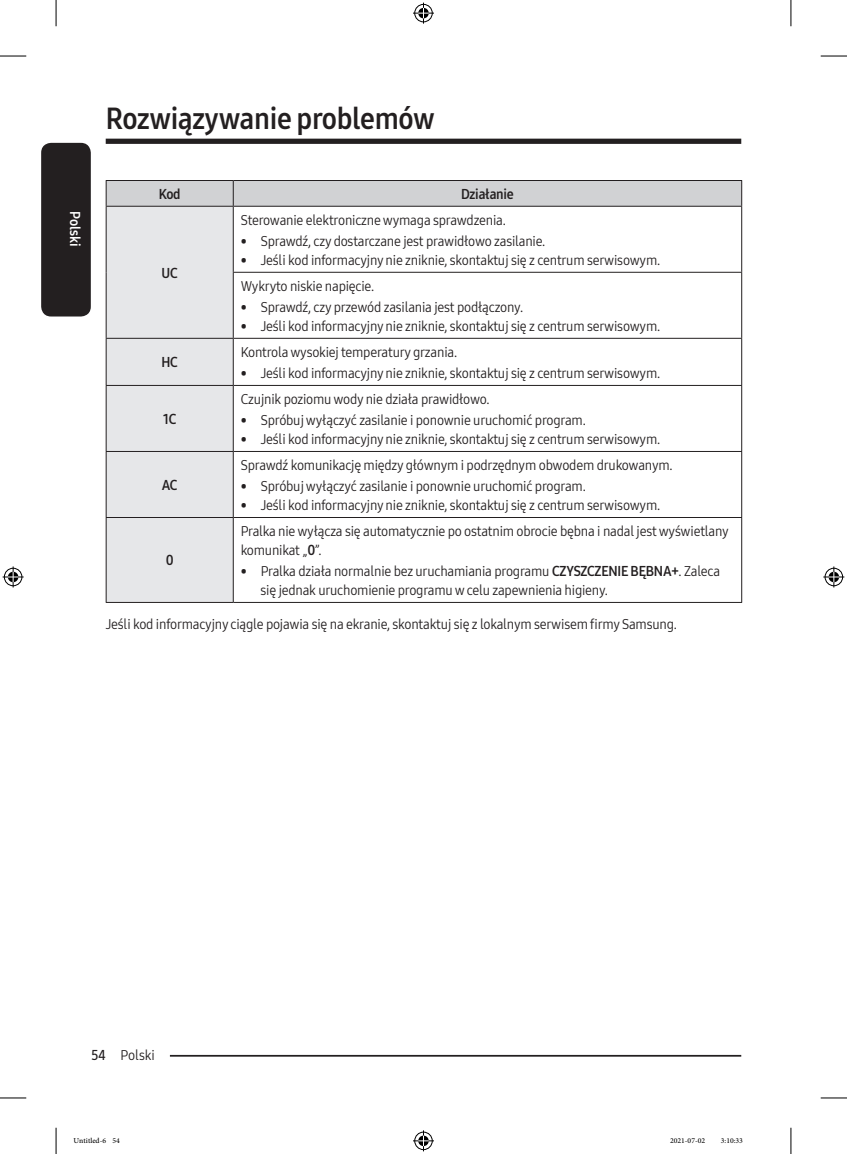
<style>
.page{position:relative;width:847px;height:1154px;background:#fff}
.page>*{position:absolute;margin:0;border:0;box-sizing:border-box;transform-origin:0 0}
.t1{font:29.75px "Samsung One 700 C";letter-spacing:-.01em;color:#231f20}
.t2{font:14px/18.9px "Samsung One 400 C";letter-spacing:-.015em;color:#231f20}
.P_Center{font:14px "Samsung One 700 C";letter-spacing:-.015em;color:#231f20}
.t3{font:14px "Samsung One 700 C";color:#fff}
.t4{font:10.5px "Adobe Arabic";color:#000}
.s1{font-family:"Samsung One 700 C"}
.s2{font-family:"Samsung One 600 C"}
</style>
<div class="page">
<div style="left:41px;top:143px;width:50px;height:173px;background:#231f20;border-radius:10px"></div>
<div style="left:106px;top:139px;width:635px;height:5px;background:#231f20"></div>
<hr style="left:135px;top:1055px;width:606px;height:1px;background:#231f20">
<div style="left:106px;top:1045px;width:64px;height:17px;background:#fff"></div>
<div style="left:107px;top:207px;width:126px;height:395px;background:#e6e7e9"></div>
<svg style="left:106px;top:180px;width:636px;height:26px;background:#c7c8ca"></svg>
<hr style="left:106px;top:206px;width:127px;height:1px;background:#231f20">
<hr style="left:106px;top:207px;width:1px;height:65px;background:#231f20">
<hr style="left:233px;top:206px;width:508px;height:1px;background:#231f20">
<hr style="left:233px;top:207px;width:1px;height:65px;background:#231f20">
<hr style="left:741px;top:207px;width:1px;height:65px;background:#231f20">
<hr style="left:106px;top:272px;width:1px;height:66px;background:#231f20">
<hr style="left:233px;top:272px;width:508px;height:1px;background:#231f20">
<hr style="left:233px;top:273px;width:1px;height:65px;background:#231f20">
<hr style="left:741px;top:273px;width:1px;height:65px;background:#231f20">
<hr style="left:106px;top:338px;width:127px;height:1px;background:#231f20">
<hr style="left:106px;top:339px;width:1px;height:46px;background:#231f20">
<hr style="left:233px;top:338px;width:508px;height:1px;background:#231f20">
<hr style="left:233px;top:339px;width:1px;height:46px;background:#231f20">
<hr style="left:741px;top:339px;width:1px;height:46px;background:#231f20">
<hr style="left:106px;top:385px;width:127px;height:1px;background:#231f20">
<hr style="left:106px;top:386px;width:1px;height:65px;background:#231f20">
<hr style="left:233px;top:385px;width:508px;height:1px;background:#231f20">
<hr style="left:233px;top:386px;width:1px;height:65px;background:#231f20">
<hr style="left:741px;top:386px;width:1px;height:65px;background:#231f20">
<hr style="left:106px;top:451px;width:127px;height:1px;background:#231f20">
<hr style="left:106px;top:452px;width:1px;height:65px;background:#231f20">
<hr style="left:233px;top:451px;width:508px;height:1px;background:#231f20">
<hr style="left:233px;top:452px;width:1px;height:65px;background:#231f20">
<hr style="left:741px;top:452px;width:1px;height:65px;background:#231f20">
<hr style="left:106px;top:517px;width:127px;height:1px;background:#231f20">
<hr style="left:106px;top:518px;width:1px;height:84px;background:#231f20">
<hr style="left:233px;top:517px;width:508px;height:1px;background:#231f20">
<hr style="left:233px;top:518px;width:1px;height:84px;background:#231f20">
<hr style="left:741px;top:518px;width:1px;height:84px;background:#231f20">
<hr style="left:106px;top:602px;width:127px;height:1px;background:#231f20">
<hr style="left:233px;top:602px;width:508px;height:1px;background:#231f20">
<svg style="left:0;top:56px;width:26px;height:1px"></svg>
<svg style="left:820px;top:56px;width:26px;height:1px"></svg>
<svg style="left:0;top:1097px;width:26px;height:1px"></svg>
<svg style="left:820px;top:1097px;width:26px;height:1px"></svg>
<svg style="left:56px;top:0;width:1px;height:26px"></svg>
<svg style="left:56px;top:1128px;width:1px;height:26px"></svg>
<svg style="left:790px;top:0;width:1px;height:26px"></svg>
<svg style="left:790px;top:1128px;width:1px;height:26px"></svg>
<svg style="left:413px;top:3px;width:21px;height:21px"></svg>
<svg style="left:413px;top:1130px;width:21px;height:21px"></svg>
<svg style="left:3px;top:566px;width:21px;height:21px"></svg>
<svg style="left:823px;top:566px;width:21px;height:21px"></svg>
<h1 class="t1" style="left:106px;top:98px;width:330px">Rozwiązywanie problemów</h1>
<p class="t3" style="left:84px;top:211px;width:37px;rotate:90deg">Polski</p>
<p class="P_Center" style="left:159px;top:184px;width:23px">Kod</p>
<p class="P_Center" style="left:461px;top:184px;width:54px">Działanie</p>
<p class="P_Center" style="left:161px;top:263px;width:18px">UC</p>
<p class="P_Center" style="left:161px;top:353px;width:18px">HC</p>
<p class="P_Center" style="left:163px;top:409px;width:15px">1C</p>
<p class="P_Center" style="left:162px;top:476px;width:17px">AC</p>
<p class="t2" style="left:240px;top:210px;width:266px">Sterowanie elektroniczne wymaga sprawdzenia.</p>
<p class="t2" style="left:240px;top:231px;width:306px">• Sprawdź, czy dostarczane jest prawidłowo zasilanie.</p>
<p class="t2" style="left:240px;top:250px;width:421px">• Jeśli kod informacyjny nie zniknie, skontaktuj się z centrum serwisowym.</p>
<p class="t2" style="left:240px;top:276px;width:135px">Wykryto niskie napięcie.</p>
<p class="t2" style="left:240px;top:297px;width:284px">• Sprawdź, czy przewód zasilania jest podłączony.</p>
<p class="t2" style="left:240px;top:316px;width:421px">• Jeśli kod informacyjny nie zniknie, skontaktuj się z centrum serwisowym.</p>
<p class="t2" style="left:240px;top:342px;width:218px">Kontrola wysokiej temperatury grzania.</p>
<p class="t2" style="left:240px;top:363px;width:421px">• Jeśli kod informacyjny nie zniknie, skontaktuj się z centrum serwisowym.</p>
<p class="t2" style="left:240px;top:389px;width:250px">Czujnik poziomu wody nie działa prawidłowo.</p>
<p class="t2" style="left:240px;top:411px;width:346px">• Spróbuj wyłączyć zasilanie i ponownie uruchomić program.</p>
<p class="t2" style="left:240px;top:429px;width:421px">• Jeśli kod informacyjny nie zniknie, skontaktuj się z centrum serwisowym.</p>
<p class="t2" style="left:240px;top:455px;width:433px">Sprawdź komunikację między głównym i podrzędnym obwodem drukowanym.</p>
<p class="t2" style="left:240px;top:477px;width:346px">• Spróbuj wyłączyć zasilanie i ponownie uruchomić program.</p>
<p class="t2" style="left:240px;top:495px;width:421px">• Jeśli kod informacyjny nie zniknie, skontaktuj się z centrum serwisowym.</p>
<p class="t2" style="left:240px;top:521px;width:489px">Pralka nie wyłącza się automatycznie po ostatnim obrocie bębna i nadal jest wyświetlany komunikat „<span class="s1">0</span>”.</p>
<p class="t2" style="left:260px;top:561px;width:461px;text-indent:-20px">• Pralka działa normalnie bez uruchamiania programu <span class="s1">CZYSZCZENIE BĘBNA+</span>. Zaleca się jednak uruchomienie programu w celu zapewnienia higieny.</p>
<p class="t2" style="left:106px;top:615px;width:572px">Jeśli kod informacyjny ciągle pojawia się na ekranie, skontaktuj się z lokalnym serwisem firmy Samsung.</p>
<p class="P_Center" style="left:166px;top:551px;width:9px">0</p>
<p class="t2" style="left:91px;top:1045px;width:65px"><span class="s2">54</span> Polski</p>
<p class="t4" style="left:74px;top:1133px;width:48px">Untitled-6 54</p>
<p class="t4" style="left:669px;top:1133px;width:37px">2021-07-02</p>
<p class="t4" style="left:720px;top:1133px;width:24px">3:10:33</p>
</div>
